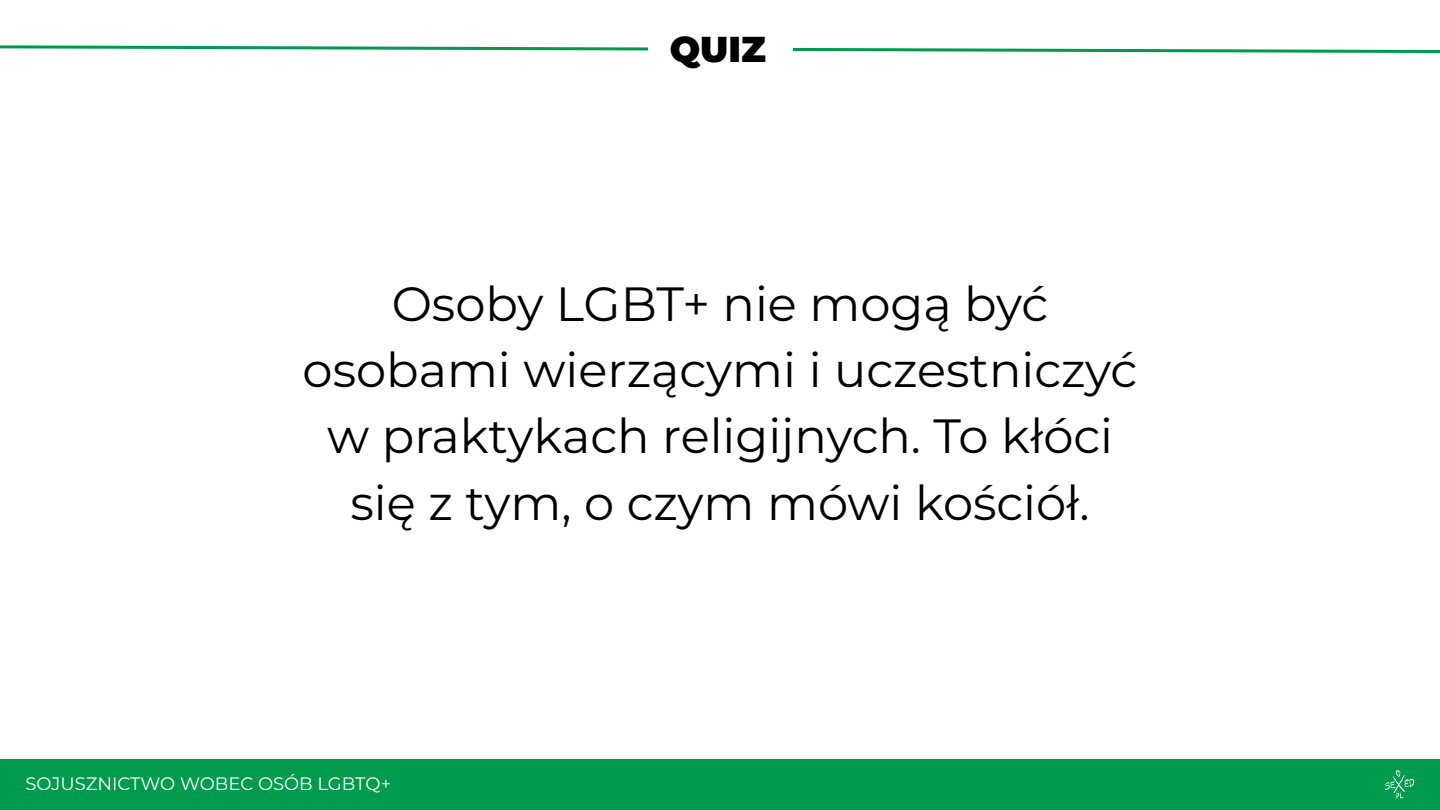
<style>
.page{position:relative;width:1440px;height:810px;background:#fff}
.page>*{position:absolute;margin:0;border:0;box-sizing:border-box;transform-origin:0 0}
.t1{font:48px/66.2px "Montserrat";color:#000;text-align:center}
.t2{font:900 36px "Montserrat";color:#000}
.t3{font:18px "Montserrat";color:#fff}
</style>
<div class="page">
<div style="left:0;top:759px;width:1440px;height:51px;background:#009a4e"></div>
<img style="left:1384px;top:770px;width:31px;height:29px">
<svg style="left:0;top:45px;width:1440px;height:8px"></svg>
<div style="left:648px;top:14px;width:144px;height:73px;background:#fff"></div>
<p class="t2" style="left:670px;top:27px;width:98px">QUIZ</p>
<p class="t1" style="left:303px;top:271px;width:836px">Osoby LGBT+ nie mogą być osobami wierzącymi i uczestniczyć w praktykach religijnych. To kłóci się z tym, o czym mówi kościół.</p>
<p class="t3" style="left:25px;top:772px;width:367px">SOJUSZNICTWO WOBEC OSÓB LGBTQ+</p>
</div>
